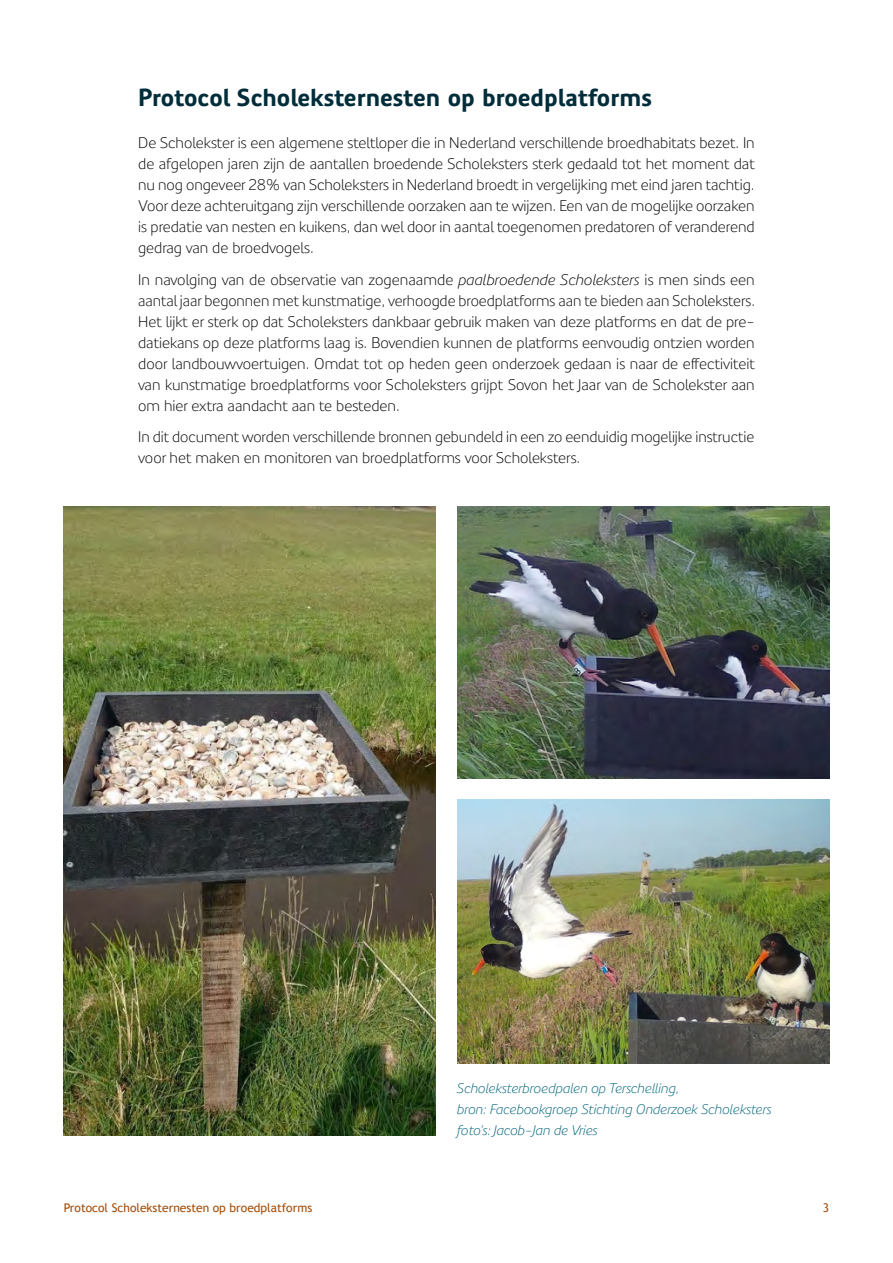
<style>
.page{position:relative;width:893px;height:1263px;background:#fff}
.page>*{position:absolute;margin:0;border:0;box-sizing:border-box;transform-origin:0 0}
.hoofdstuktitel{font:700 24px "Precious Sans Two";color:#002d3a}
.hoofdtekst{font:300 15px/21px "Precious Sans Two";color:#000;text-align:justify}
.bij-opschrift{font:italic 300 13.5px "Precious Sans Two";color:#00647b}
.t1{font:12px "Trebuchet MS";color:#a34c08}
.s1{font-style:italic}
</style>
<div class="page">
<img style="left:64px;top:506px;width:372px;height:629px">
<img style="left:457px;top:506px;width:372px;height:273px">
<img style="left:457px;top:799px;width:372px;height:264px">
<p class="hoofdstuktitel" style="left:138px;top:81px;width:515px">Protocol Scholeksternesten op broedplatforms</p>
<p class="hoofdtekst" style="left:138px;top:132px;width:618px">De Scholekster is een algemene steltloper die in Nederland verschillende broedhabitats bezet. In de afgelopen jaren zijn de aantallen broedende Scholeksters sterk gedaald tot het moment dat nu nog ongeveer 28% van Scholeksters in Nederland broedt in vergelijking met eind jaren tachtig.<br>Voor deze achteruitgang zijn verschillende oorzaken aan te wijzen. Een van de mogelijke oorzaken is predatie van nesten en kuikens, dan wel door in aantal toegenomen predatoren of veranderend gedrag van de broedvogels.</p>
<p class="hoofdtekst" style="left:138px;top:269px;width:618px">In navolging van de observatie van zogenaamde <span class="s1">paalbroedende Scholeksters</span> is men sinds een aantal jaar begonnen met kunstmatige, verhoogde broedplatforms aan te bieden aan Scholeksters.<br>Het lijkt er sterk op dat Scholeksters dankbaar gebruik maken van deze platforms en dat de pre&shy;datiekans op deze platforms laag is. Bovendien kunnen de platforms eenvoudig ontzien worden door landbouwvoertuigen. Omdat tot op heden geen onderzoek gedaan is naar de effectiviteit van kunstmatige broedplatforms voor Scholeksters grijpt Sovon het Jaar van de Scholekster aan om hier extra aandacht aan te besteden.</p>
<p class="hoofdtekst" style="left:138px;top:426px;width:618px">In dit document worden verschillende bronnen gebundeld in een zo eenduidig mogelijke instructie voor het maken en monitoren van broedplatforms voor Scholeksters.</p>
<p class="bij-opschrift" style="left:457px;top:1080px;width:224px">Scholeksterbroedpalen op Terschelling,</p>
<p class="bij-opschrift" style="left:457px;top:1101px;width:316px">bron: Facebookgroep Stichting Onderzoek Scholeksters</p>
<p class="bij-opschrift" style="left:457px;top:1122px;width:142px">foto’s: Jacob-Jan de Vries</p>
<p class="t1" style="left:64px;top:1200px;width:250px">Protocol Scholeksternesten op broedplatforms</p>
<p class="t1" style="left:823px;top:1200px;width:8px">3</p>
</div>
